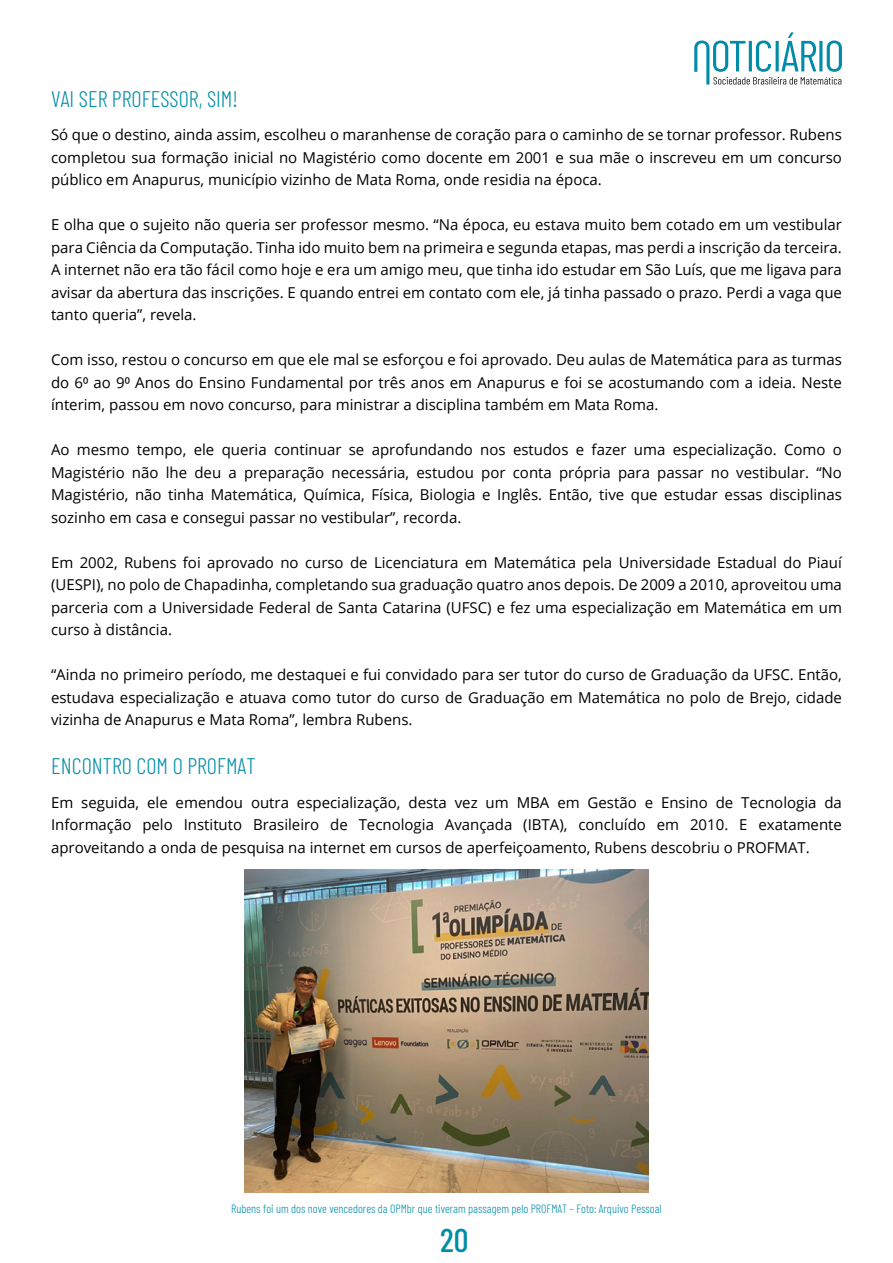
<style>
.page{position:relative;width:893px;height:1263px;background:#fff}
.page>*{position:absolute;margin:0;border:0;box-sizing:border-box;transform-origin:0 0}
.t1{font:500 32.85px "Barlow Condensed";color:#008da8}
.t2{font:300 22.5px "Barlow Condensed";color:#008da8}
.t3{font:15px/22.5px "Open Sans";color:#000;text-align:justify}
.t4{font:300 12px "Barlow Condensed";color:#008da8}
</style>
<div class="page">
<svg style="left:694px;top:32px;width:148px;height:53px"></svg>
<img style="left:244px;top:869px;width:405px;height:323px">
<h2 class="t2" style="left:51px;top:83px;width:188px">VAI SER PROFESSOR, SIM!</h2>
<p class="t3" style="left:51px;top:123px;width:792px">Só que o destino, ainda assim, escolheu o maranhense de coração para o caminho de se tornar professor. Rubens completou sua formação inicial no Magistério como docente em 2001 e sua mãe o inscreveu em um concurso público em Anapurus, município vizinho de Mata Roma, onde residia na época.</p>
<p class="t3" style="left:51px;top:213px;width:792px">E olha que o sujeito não queria ser professor mesmo. “Na época, eu estava muito bem cotado em um vestibular para Ciência da Computação. Tinha ido muito bem na primeira e segunda etapas, mas perdi a inscrição da terceira.<br>A internet não era tão fácil como hoje e era um amigo meu, que tinha ido estudar em São Luís, que me ligava para avisar da abertura das inscrições. E quando entrei em contato com ele, já tinha passado o prazo. Perdi a vaga que tanto queria”, revela.</p>
<p class="t3" style="left:51px;top:348px;width:792px">Com isso, restou o concurso em que ele mal se esforçou e foi aprovado. Deu aulas de Matemática para as turmas do 6⁰ ao 9⁰ Anos do Ensino Fundamental por três anos em Anapurus e foi se acostumando com a ideia. Neste ínterim, passou em novo concurso, para ministrar a disciplina também em Mata Roma.</p>
<p class="t3" style="left:51px;top:438px;width:792px">Ao mesmo tempo, ele queria continuar se aprofundando nos estudos e fazer uma especialização. Como o Magistério não lhe deu a preparação necessária, estudou por conta própria para passar no vestibular. “No Magistério, não tinha Matemática, Química, Física, Biologia e Inglês. Então, tive que estudar essas disciplinas sozinho em casa e consegui passar no vestibular”, recorda.</p>
<p class="t3" style="left:51px;top:551px;width:792px">Em 2002, Rubens foi aprovado no curso de Licenciatura em Matemática pela Universidade Estadual do Piauí (UESPI), no polo de Chapadinha, completando sua graduação quatro anos depois. De 2009 a 2010, aproveitou uma parceria com a Universidade Federal de Santa Catarina (UFSC) e fez uma especialização em Matemática em um curso à distância.</p>
<p class="t3" style="left:51px;top:663px;width:792px">“Ainda no primeiro período, me destaquei e fui convidado para ser tutor do curso de Graduação da UFSC. Então, estudava especialização e atuava como tutor do curso de Graduação em Matemática no polo de Brejo, cidade vizinha de Anapurus e Mata Roma”, lembra Rubens.</p>
<h2 class="t2" style="left:51px;top:749px;width:206px">ENCONTRO COM O PROFMAT</h2>
<p class="t3" style="left:51px;top:791px;width:792px">Em seguida, ele emendou outra especialização, desta vez um MBA em Gestão e Ensino de Tecnologia da Informação pelo Instituto Brasileiro de Tecnologia Avançada (IBTA), concluído em 2010. E exatamente aproveitando a onda de pesquisa na internet em cursos de aperfeiçoamento, Rubens descobriu o PROFMAT.</p>
<p class="t4" style="left:231px;top:1199px;width:432px">Rubens foi um dos nove vencedores da OPMbr que tiveram passagem pelo PROFMAT – Foto: Arquivo Pessoal</p>
<h1 class="t1" style="left:440px;top:1217px;width:30px">20</h1>
</div>
